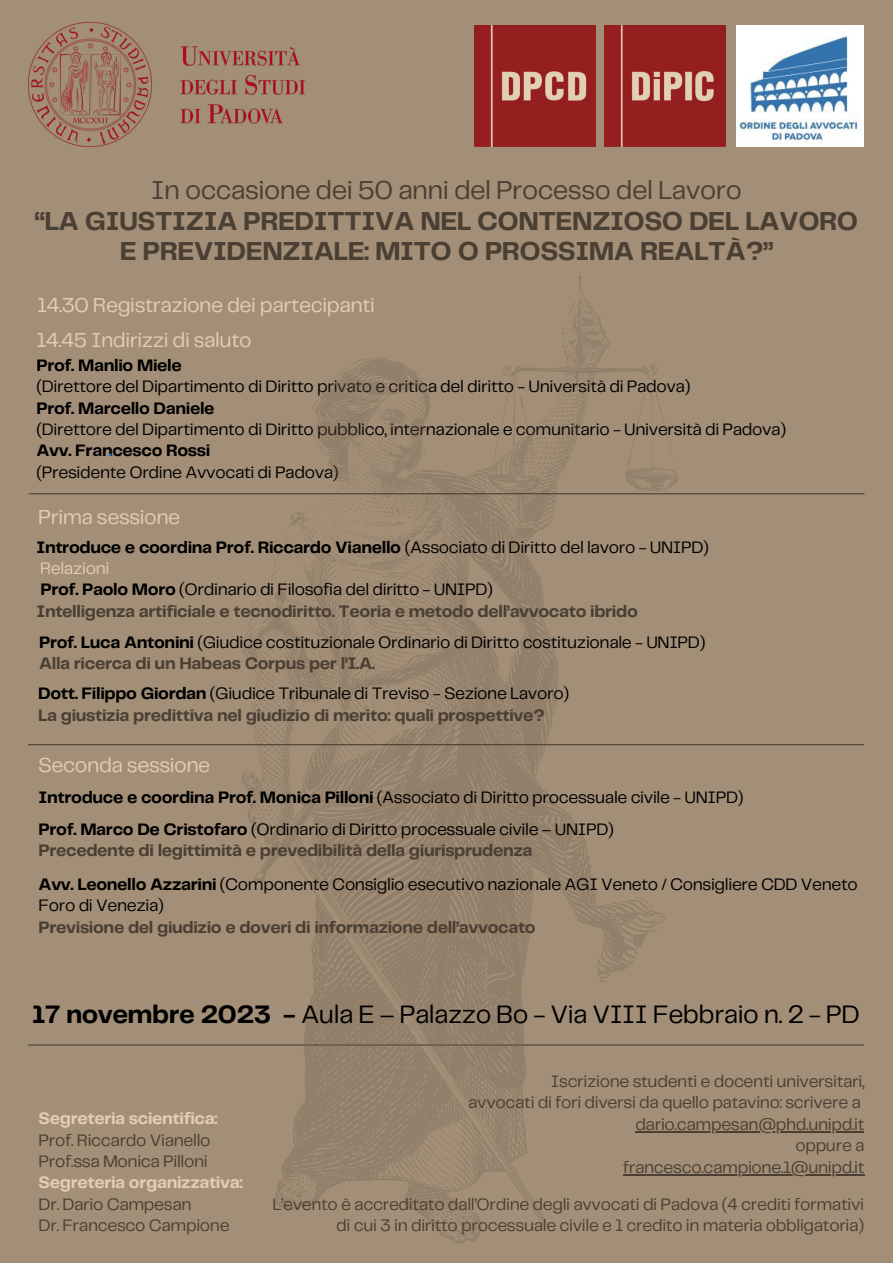
<style>
.page{position:relative;width:893px;height:1263px;background:#a38f78}
.page>*{position:absolute;margin:0;border:0;box-sizing:border-box;transform-origin:0 0}
.t1{font:700 27px/30.4px "Telegraf";letter-spacing:-.02em;color:#4a3f33;text-align:center}
.t2{font:27px "Telegraf";letter-spacing:-.02em;color:#4a3f33}
.t3{font:26.25px "Telegraf";letter-spacing:-.02em;color:#000}
.t4{font:21px "Telegraf";letter-spacing:-.02em;color:#e2ceb6}
.t5{font:17.25px/21.4px "Telegraf";letter-spacing:-.02em;color:#000}
.t6{font:17.25px/21.4px "Telegraf";letter-spacing:-.02em;color:#4a3f33}
.t7{font:700 17.25px/21.4px "Telegraf";letter-spacing:-.02em;color:#4a3f33}
.t8{font:700 17.25px "Telegraf";letter-spacing:-.02em;color:#000}
.t9{font:700 17.25px "Telegraf";letter-spacing:-.02em;color:#e2ceb6}
.s1{font-weight:700}
.s2{color:#e2ceb6}
.s3{font-weight:700;color:#4a3f33}
.s4{color:#000}
.s5{font-weight:400;color:#000}
</style>
<div class="page">
<hr style="left:28px;top:1044px;width:836px;height:1px;background:#4a3f33">
<img style="left:28px;top:23px;width:277px;height:123px">
<img style="left:605px;top:26px;width:120px;height:120px">
<img style="left:474px;top:26px;width:121px;height:120px">
<svg style="left:241px;top:272px;width:437px;height:971px"></svg>
<hr style="left:29px;top:493px;width:835px;height:1px;background:#4a3f33">
<hr style="left:28px;top:744px;width:836px;height:1px;background:#4a3f33">
<img style="left:736px;top:26px;width:128px;height:120px">
<hr style="left:635px;top:1131px;width:229px;height:1px;background:#4a3f33">
<hr style="left:623px;top:1174px;width:241px;height:1px;background:#4a3f33">
<h1 class="t2" style="left:151px;top:172px;width:592px">In occasione dei 50 anni del Processo del Lavoro</h1>
<h1 class="t1" style="left:35px;top:206px;width:825px">“LA GIUSTIZIA PREDITTIVA NEL CONTENZIOSO DEL LAVORO<br>E PREVIDENZIALE: MITO O PROSSIMA REALTÀ?”</h1>
<p class="t4" style="left:37px;top:291px;width:339px">14.30 Registrazione dei partecipanti</p>
<p class="t4" style="left:36px;top:326px;width:217px">14.45 Indirizzi di saluto</p>
<p class="t8" style="left:36px;top:353px;width:147px">Prof. Manlio Miele</p>
<p class="t5" style="left:36px;top:375px;width:655px">(Direttore del Dipartimento di Diritto privato e critica del diritto - Università di Padova)</p>
<p class="t8" style="left:36px;top:396px;width:180px">Prof. Marcello Daniele</p>
<p class="t5" style="left:36px;top:418px;width:751px">(Direttore del Dipartimento di Diritto pubblico, internazionale e comunitario - Università di Padova)</p>
<p class="t8" style="left:36px;top:439px;width:175px">Avv. Francesco Rossi</p>
<p class="t5" style="left:36px;top:461px;width:304px">(Presidente Ordine Avvocati di Padova)</p>
<p class="t4" style="left:38px;top:502px;width:144px">Prima sessione</p>
<p class="t5" style="left:36px;top:536px;width:674px"><span class="s1">Introduce e coordina Prof. Riccardo Vianello</span> (Associato di Diritto del lavoro - UNIPD)<br><span class="s2">Relazioni<br></span><span class="s1">Prof. Paolo Moro</span> (Ordinario di Filosofia del diritto - UNIPD)<br><span class="s3">Intelligenza artificiale e tecnodiritto. Teoria e metodo dell’avvocato ibrido</span></p>
<p class="t5" style="left:39px;top:631px;width:668px"><span class="s1">Prof. Luca Antonini</span> (Giudice costituzionale Ordinario di Diritto costituzionale - UNIPD)<br><span class="s3">Alla ricerca di un Habeas Corpus per l’I.A.</span></p>
<p class="t7" style="left:38px;top:683px;width:532px"><span class="s4">Dott. Filippo Giordan</span> <span class="s5">(Giudice Tribunale di Treviso - Sezione Lavoro)<br></span>La giustizia predittiva nel giudizio di merito: quali prospettive?</p>
<p class="t4" style="left:38px;top:751px;width:174px">Seconda sessione</p>
<p class="t5" style="left:39px;top:786px;width:706px"><span class="s1">Introduce e coordina Prof. Monica Pilloni</span> (Associato di Diritto processuale civile - UNIPD)</p>
<p class="t7" style="left:39px;top:818px;width:577px"><span class="s4">Prof. Marco De Cristofaro</span> <span class="s5">(Ordinario di Diritto processuale civile – UNIPD)<br></span>Precedente di legittimità e prevedibilità della giurisprudenza</p>
<p class="t5" style="left:39px;top:873px;width:820px"><span class="s1">Avv. Leonello Azzarini</span> (Componente Consiglio esecutivo nazionale AGI Veneto / Consigliere CDD Veneto<br>Foro di Venezia)</p>
<p class="t7" style="left:39px;top:916px;width:498px">Previsione del giudizio e doveri di informazione dell’avvocato</p>
<h2 class="t3" style="left:32px;top:997px;width:829px"><span class="s1">17 novembre 2023 -</span> Aula E – Palazzo Bo - Via VIII Febbraio n. 2 - PD</h2>
<p class="t9" style="left:39px;top:1107px;width:180px">Segreteria scientifica:</p>
<p class="t6" style="left:39px;top:1128px;width:173px">Prof. Riccardo Vianello<br>Prof.ssa Monica Pilloni</p>
<p class="t9" style="left:39px;top:1171px;width:205px">Segreteria organizzativa:</p>
<p class="t6" style="left:39px;top:1193px;width:192px">Dr. Dario Campesan<br>Dr. Francesco Campione</p>
<p class="t6" style="left:468px;top:1070px;width:398px;text-align:right">Iscrizione studenti e docenti universitari,<br>avvocati di fori diversi da quello patavino: scrivere a dario.campesan@phd.unipd.it<br>oppure a<br>francesco.campione.1@unipd.it</p>
<p class="t6" style="left:272px;top:1193px;width:593px;text-align:right">L’evento è accreditato dall’Ordine degli avvocati di Padova (4 crediti formativi di cui 3 in diritto processuale civile e 1 credito in materia obbligatoria)</p>
</div>
